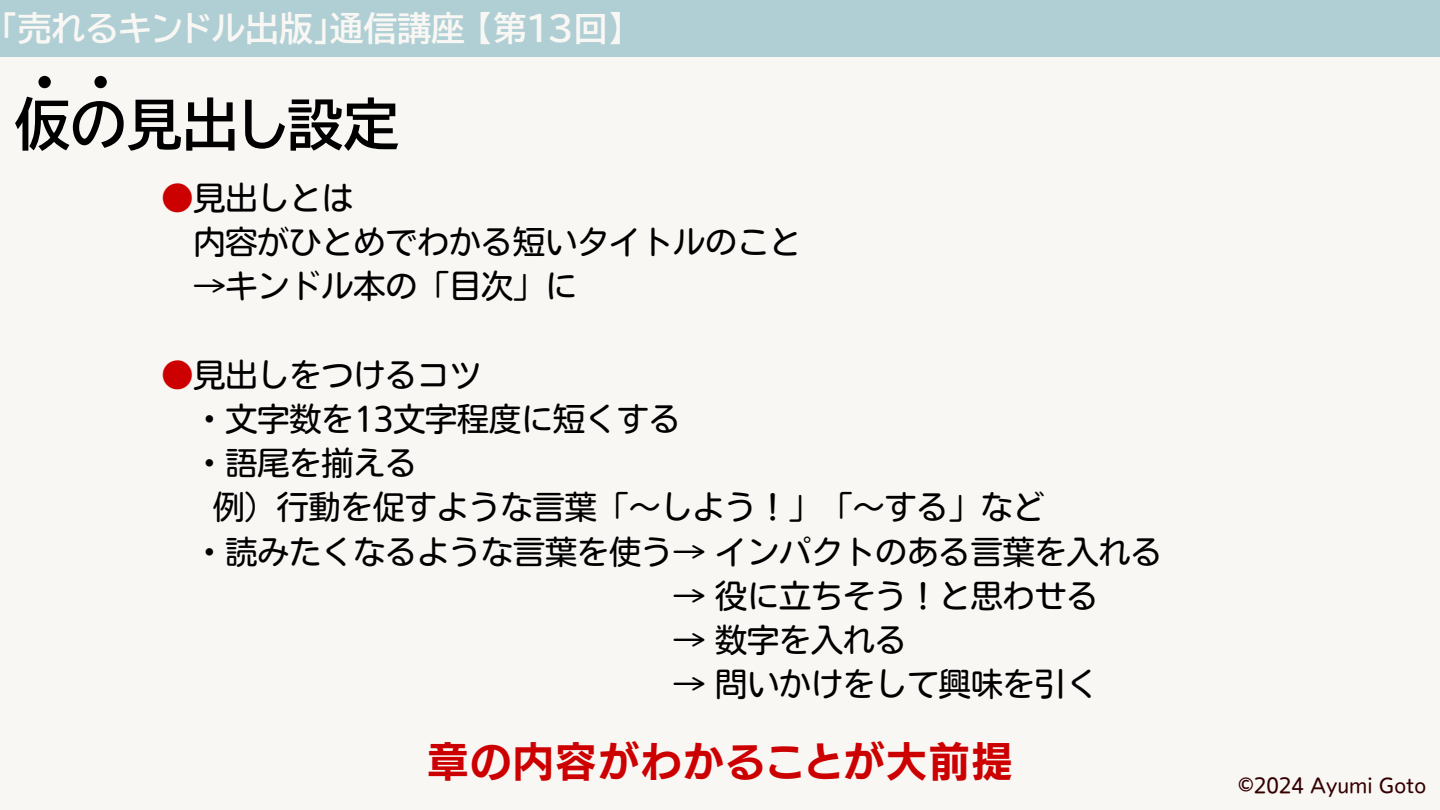
<style>
.page{position:relative;width:1440px;height:810px;background:#f9f7f4}
.page>*{position:absolute;margin:0;border:0;box-sizing:border-box;transform-origin:0 0}
.t1{font:700 56px "BIZUDP Gothic";color:#000}
.t2{font:41px "TEST UD Kakugo Large B";letter-spacing:.04em;color:#c00}
.t3{font:700 33.8px "BIZUDP Gothic";color:#f9f7f4}
.t4{font:32px/44.2px "Nud Motoya Maru Std W3";color:#000}
.t5{font:20px "Nud Motoya Maru Std W3";color:#300}
.s1{color:#c00}
</style>
<div class="page">
<div style="left:0;top:0;width:1440px;height:56px;background:#afcfd4"></div>
<p class="t3" style="left:1px;top:11px;width:625px">「売れるキンドル出版」通信講座【第13回】</p>
<h1 class="t1" style="left:31px;top:54px;width:85px">・・</h1>
<h1 class="t1" style="left:14px;top:96px;width:386px">仮の見出し設定</h1>
<p class="t4" style="left:193px;top:175px;width:609px;text-indent:-32px"><span class="s1">●</span>見出しとは<br>内容がひとめでわかる短いタイトルのこと</p>
<p class="t4" style="left:193px;top:264px;width:385px">→キンドル本の「目次」に</p>
<p class="t4" style="left:193px;top:352px;width:489px;text-indent:-32px"><span class="s1">●</span>見出しをつけるコツ<br>・文字数を13文字程度に短くする・語尾を揃える</p>
<p class="t4" style="left:193px;top:485px;width:971px;text-indent:20px">例）行動を促すような言葉「〜しよう！」「〜する」など<br>・読みたくなるような言葉を使う→ インパクトのある言葉を入れる</p>
<p class="t4" style="left:673px;top:574px;width:427px">→ 役に立ちそう！と思わせる</p>
<p class="t4" style="left:673px;top:618px;width:235px">→ 数字を入れる</p>
<p class="t4" style="left:673px;top:662px;width:427px">→ 問いかけをして興味を引く</p>
<p class="t2" style="left:427px;top:741px;width:587px">章の内容がわかることが大前提</p>
<p class="t5" style="left:1238px;top:776px;width:189px">©︎2024 Ayumi Goto</p>
</div>
